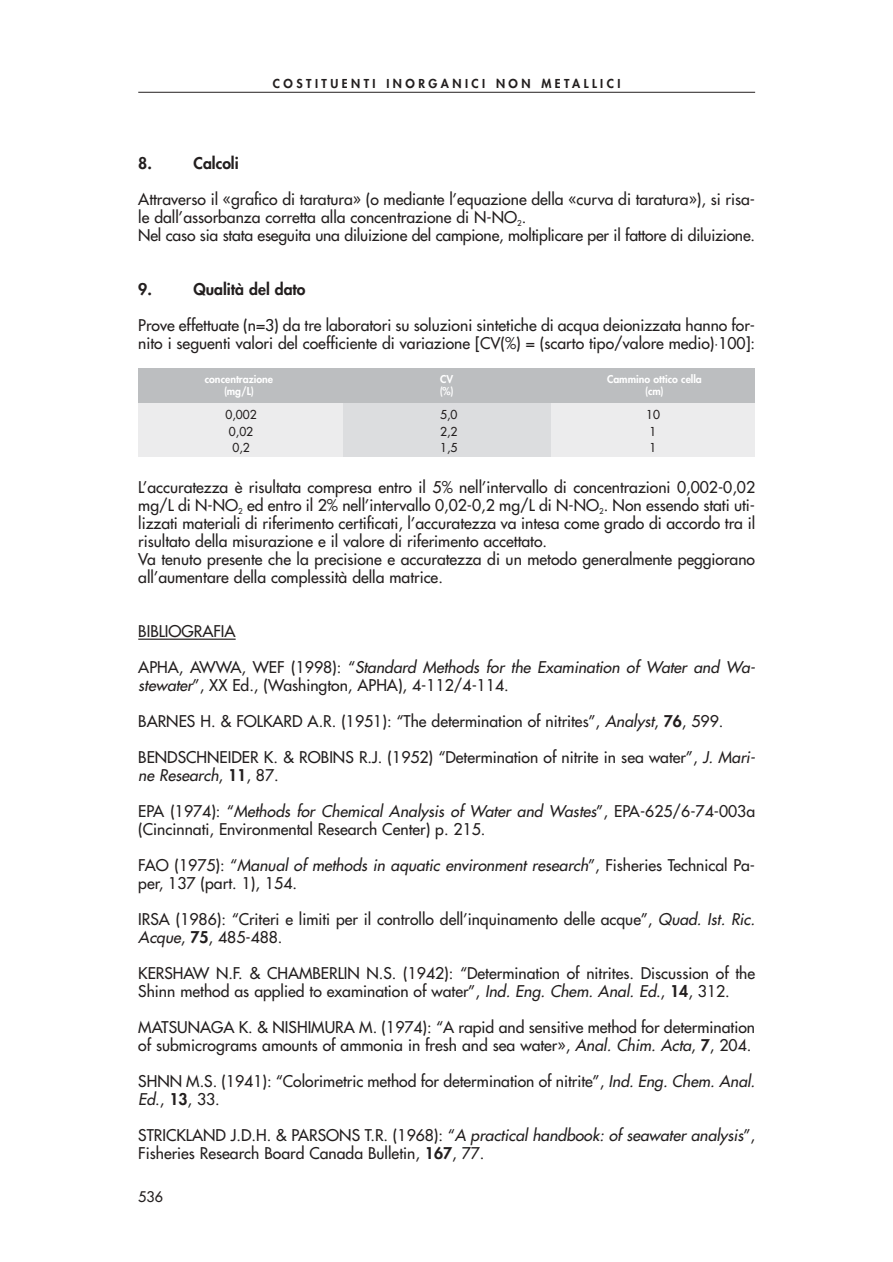
<style>
.page{position:relative;width:893px;height:1262px;background:#fff}
.page>*{position:absolute;margin:0;border:0;box-sizing:border-box;transform-origin:0 0}
.t1{font:15.75px/18px "Futura";color:#231f1f}
.t2{font:800 15.75px "Futura";color:#231f1f}
.t3{font:14.25px "Futura";color:#231f1f}
.t4{font:800 12px "Futura";letter-spacing:.29em;color:#231f1f}
.t5{font:12px "Futura";color:#231f1f}
.t6{font:800 10.5px/12px "Futura";color:#fff;text-align:center}
.s1{font-style:italic}
.s2{font-weight:800}
</style>
<div class="page">
<hr style="left:138px;top:92px;width:617px;height:1px;background:#231f1f">
<hr style="left:138px;top:638px;width:98px;height:2px;background:#231f1f">
<div style="left:138px;top:374px;width:617px;height:82px;background:#ececed"></div>
<div style="left:343px;top:398px;width:207px;height:58px;background:#dcdddf"></div>
<div style="left:138px;top:369px;width:617px;height:34px;background:#bcbec0"></div>
<p class="t4" style="left:273px;top:78px;width:349px">COSTITUENTI INORGANICI NON METALLICI</p>
<p class="t2" style="left:138px;top:155px;width:15px">8.</p>
<p class="t2" style="left:193px;top:155px;width:47px">Calcoli</p>
<p class="t1" style="left:138px;top:191px;width:618px">Attraverso il «grafico di taratura» (o mediante l’equazione della «curva di taratura»), si risa&shy;le dall’assorbanza corretta alla concentrazione di N-NO<sub>2</sub>.<br>Nel caso sia stata eseguita una diluizione del campione, moltiplicare per il fattore di diluizione.</p>
<p class="t2" style="left:138px;top:281px;width:15px">9.</p>
<p class="t2" style="left:193px;top:281px;width:113px">Qualità del dato</p>
<p class="t1" style="left:138px;top:317px;width:618px">Prove effettuate (n=3) da tre laboratori su soluzioni sintetiche di acqua deionizzata hanno for&shy;nito i seguenti valori del coefficiente di variazione [CV(%) = (scarto tipo/valore medio)⋅100]:</p>
<p class="t6" style="left:205px;top:374px;width:70px">concentrazione (mg/L)</p>
<p class="t6" style="left:440px;top:374px;width:15px;text-align:left">CV (%)</p>
<p class="t6" style="left:607px;top:374px;width:96px">Cammino ottico cella (cm)</p>
<p class="t5" style="left:225px;top:409px;width:33px">0,002</p>
<p class="t5" style="left:440px;top:409px;width:19px">5,0</p>
<p class="t5" style="left:646px;top:409px;width:15px">10</p>
<p class="t5" style="left:229px;top:425px;width:26px">0,02</p>
<p class="t5" style="left:440px;top:425px;width:19px">2,2</p>
<p class="t5" style="left:649px;top:425px;width:8px">1</p>
<p class="t5" style="left:232px;top:442px;width:19px">0,2</p>
<p class="t5" style="left:440px;top:442px;width:19px">1,5</p>
<p class="t5" style="left:649px;top:442px;width:8px">1</p>
<p class="t1" style="left:138px;top:479px;width:618px">L’accuratezza è risultata compresa entro il 5% nell’intervallo di concentrazioni 0,002-0,02 mg/L di N-NO<sub>2</sub> ed entro il 2% nell’intervallo 0,02-0,2 mg/L di N-NO<sub>2</sub>. Non essendo stati uti&shy;lizzati materiali di riferimento certificati, l’accuratezza va intesa come grado di accordo tra il risultato della misurazione e il valore di riferimento accettato.<br>Va tenuto presente che la precisione e accuratezza di un metodo generalmente peggiorano all’aumentare della complessità della matrice.</p>
<p class="t1" style="left:138px;top:623px;width:99px">BIBLIOGRAFIA</p>
<p class="t1" style="left:138px;top:659px;width:618px">APHA, AWWA, WEF (1998): “<span class="s1">Standard Methods for the Examination of Water and Wa&shy;stewater</span>”, XX Ed., (Washington, APHA), 4-112/4-114.</p>
<p class="t1" style="left:138px;top:713px;width:586px">BARNES H. &amp; FOLKARD A.R. (1951): “The determination of nitrites”, <span class="s1">Analyst</span>, <span class="s2">76</span>, 599.</p>
<p class="t1" style="left:138px;top:749px;width:618px">BENDSCHNEIDER K. &amp; ROBINS R.J. (1952) “Determination of nitrite in sea water”, <span class="s1">J. Mari&shy;ne Research</span>, <span class="s2">11</span>, 87.</p>
<p class="t1" style="left:138px;top:803px;width:618px">EPA (1974): “<span class="s1">Methods for Chemical Analysis of Water and Wastes</span>”, EPA-625/6-74-003a (Cincinnati, Environmental Research Center) p. 215.</p>
<p class="t1" style="left:138px;top:857px;width:618px">FAO (1975): “<span class="s1">Manual of methods in aquatic environment research</span>”, Fisheries Technical Pa&shy;per, 137 (part. 1), 154.</p>
<p class="t1" style="left:138px;top:911px;width:618px">IRSA (1986): “Criteri e limiti per il controllo dell’inquinamento delle acque”, <span class="s1">Quad. Ist. Ric.<br>Acque</span>, <span class="s2">75</span>, 485-488.</p>
<p class="t1" style="left:138px;top:965px;width:618px">KERSHAW N.F. &amp; CHAMBERLIN N.S. (1942): “Determination of nitrites. Discussion of the<br>Shinn method as applied to examination of water”, <span class="s1">Ind. Eng. Chem. Anal. Ed</span>., <span class="s2">14</span>, 312.</p>
<p class="t1" style="left:138px;top:1019px;width:618px">MATSUNAGA K. &amp; NISHIMURA M. (1974): “A rapid and sensitive method for determination of submicrograms amounts of ammonia in fresh and sea water», <span class="s1">Anal. Chim. Acta</span>, <span class="s2">7</span>, 204.</p>
<p class="t1" style="left:138px;top:1073px;width:618px">SHNN M.S. (1941): “Colorimetric method for determination of nitrite”, <span class="s1">Ind. Eng. Chem. Anal.<br>Ed</span>., <span class="s2">13</span>, 33.</p>
<p class="t1" style="left:138px;top:1127px;width:618px">STRICKLAND J.D.H. &amp; PARSONS T.R. (1968): “<span class="s1">A practical handbook: of seawater analysis</span>”,<br>Fisheries Research Board Canada Bulletin, <span class="s2">167</span>, 77.</p>
<p class="t3" style="left:138px;top:1189px;width:26px">536</p>
</div>
